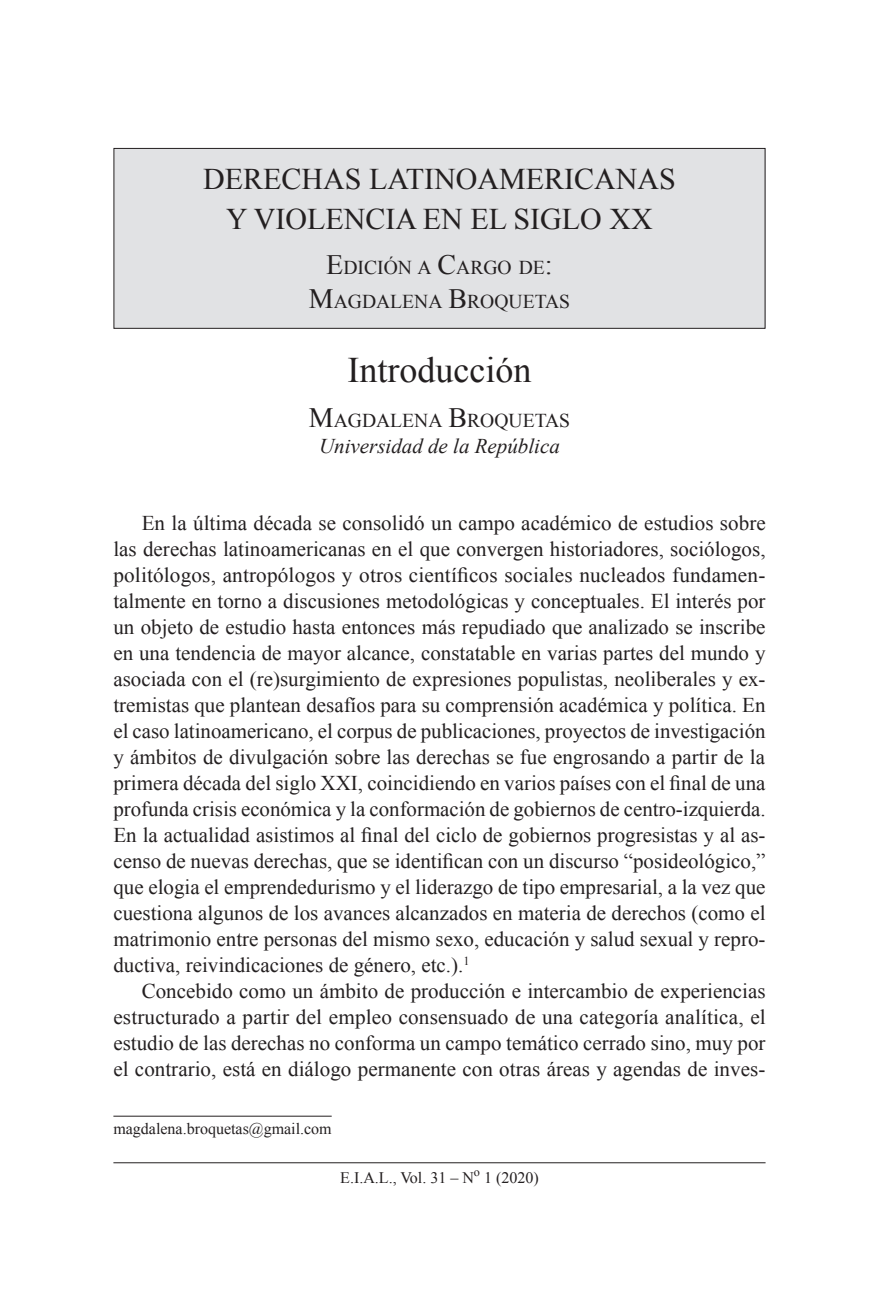
<style>
.page{position:relative;width:879px;height:1304px;background:#fff}
.page>*{position:absolute;margin:0;border:0;box-sizing:border-box;transform-origin:0 0}
.t1{font:36px "Times New Roman";color:#231f20}
.t2{font:30px/40px "Times New Roman";color:#231f20;text-align:center}
.t3{font:21px/26px "Times New Roman";color:#231f20;text-align:justify}
.t4{font:italic 21px "Times New Roman";color:#231f20}
.t5{font:19.6px/33.6px "Times New Roman";color:#231f20;text-align:center}
.t6{font:16px "Times New Roman";color:#231f20}
.s1{font-size:28px}
</style>
<div class="page">
<hr style="left:113px;top:1162px;width:652px;height:1px;background:#231f20">
<hr style="left:113px;top:1116px;width:219px;height:1px;background:#231f20">
<div style="left:114px;top:148px;width:651px;height:180px;background:#e1e2e4"></div>
<div style="left:113px;top:148px;width:652px;height:181px;border:1px solid #231f20"></div>
<h2 class="t2" style="left:203px;top:159px;width:474px">DERECHAS LATINOAMERICANAS<br>Y VIOLENCIA EN EL SIGLO XX</h2>
<p class="t5" style="left:309px;top:251px;width:263px"><span class="s1">E</span>DICIÓN A <span class="s1">C</span>ARGO DE<span class="s1">:<br>M</span>AGDALENA <span class="s1">B</span>ROQUETAS</p>
<h1 class="t1" style="left:347px;top:346px;width:185px">Introducción</h1>
<p class="t5" style="left:309px;top:403px;width:263px"><span class="s1">M</span>AGDALENA <span class="s1">B</span>ROQUETAS</p>
<p class="t4" style="left:319px;top:432px;width:242px">Universidad de la República</p>
<p class="t3" style="left:113px;top:510px;width:654px;text-indent:28px">En la última década se consolidó un campo académico de estudios sobre las derechas latinoamericanas en el que convergen historiadores, sociólogos, politólogos, antropólogos y otros científicos sociales nucleados fundamen&shy;talmente en torno a discusiones metodológicas y conceptuales. El interés por un objeto de estudio hasta entonces más repudiado que analizado se inscribe en una tendencia de mayor alcance, constatable en varias partes del mundo y asociada con el (re)surgimiento de expresiones populistas, neoliberales y ex&shy;tremistas que plantean desafíos para su comprensión académica y política. En el caso latinoamericano, el corpus de publicaciones, proyectos de investigación y ámbitos de divulgación sobre las derechas se fue engrosando a partir de la primera década del siglo XXI, coincidiendo en varios países con el final de una profunda crisis económica y la conformación de gobiernos de centro-izquierda.<br>En la actualidad asistimos al final del ciclo de gobiernos progresistas y al as&shy;censo de nuevas derechas, que se identifican con un discurso “posideológico,” que elogia el emprendedurismo y el liderazgo de tipo empresarial, a la vez que cuestiona algunos de los avances alcanzados en materia de derechos (como el matrimonio entre personas del mismo sexo, educación y salud sexual y repro&shy;ductiva, reivindicaciones de género, etc.).<sup>1</sup></p>
<p class="t3" style="left:113px;top:978px;width:654px;text-indent:28px">Concebido como un ámbito de producción e intercambio de experiencias estructurado a partir del empleo consensuado de una categoría analítica, el estudio de las derechas no conforma un campo temático cerrado sino, muy por el contrario, está en diálogo permanente con otras áreas y agendas de inves-</p>
<p class="t6" style="left:113px;top:1118px;width:220px">magdalena.broquetas@gmail.com</p>
<p class="t6" style="left:340px;top:1166px;width:200px">E.I.A.L., Vol. 31 – N<sup>o</sup> 1 (2020)</p>
</div>
